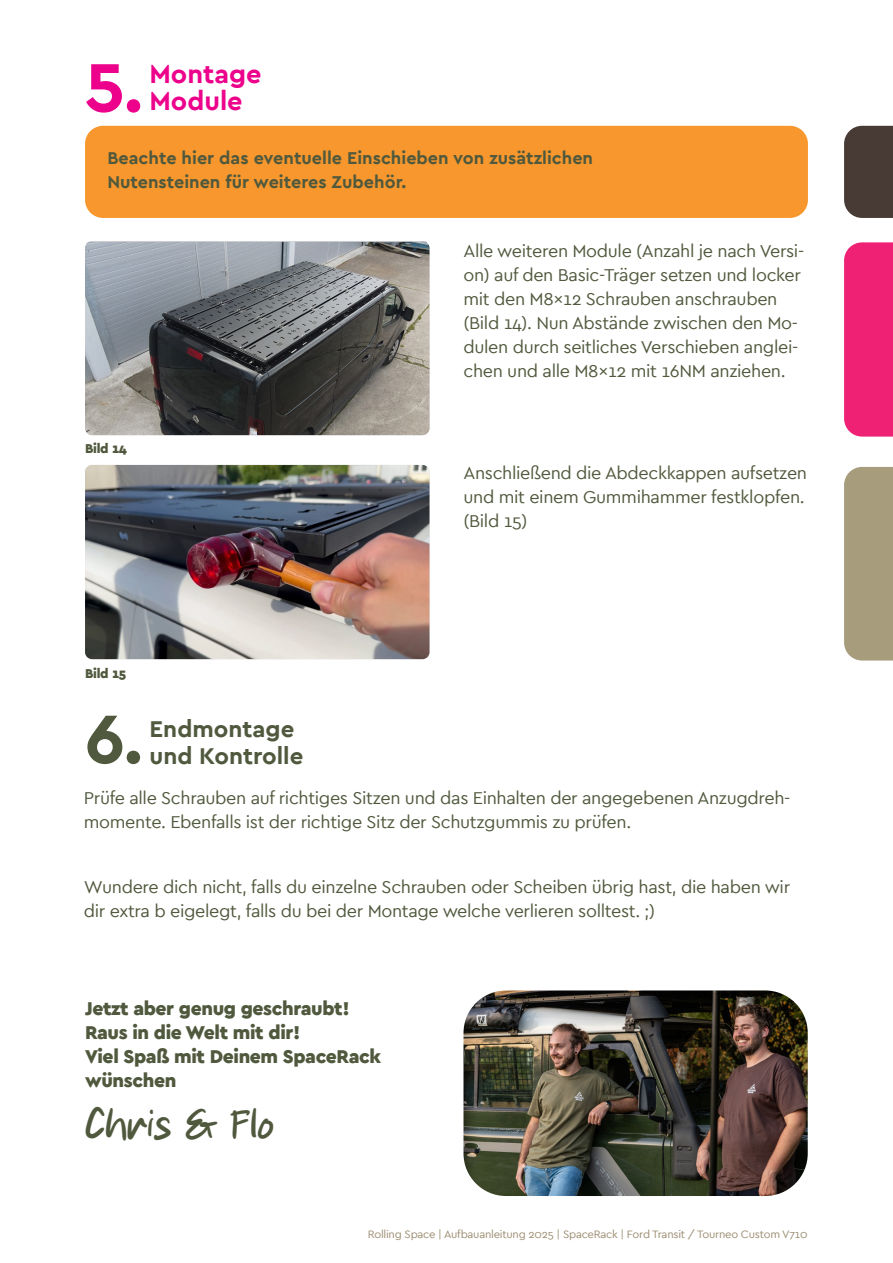
<style>
.page{position:relative;width:893px;height:1263px;background:#fff}
.page>*{position:absolute;margin:0;border:0;box-sizing:border-box;transform-origin:0 0}
.t1{font:700 72px "Cera";color:#ed028c}
.t2{font:700 72px "Cera";color:#50593d}
.t3{font:45px "Storyof Nature";color:#50593d}
.t4{font:700 27px/27px "Cera";color:#ed028c}
.t5{font:700 24px/27px "Cera";color:#50593d}
.t6{font:900 19.5px/24px "Cera";letter-spacing:-.02em;color:#50593d}
.t7{font:18px/24px "Cera PRO";letter-spacing:-.02em;color:#50593d}
.t8{font:700 18px/24px "Cera";color:#50593d}
.t9{font:900 13.5px "Cera";letter-spacing:-.02em;color:#50593d}
.t10{font:11.25px "Cera PRO";letter-spacing:-.02em;color:#9a8b6f}
</style>
<div class="page">
<img style="left:85px;top:465px;width:344px;height:194px">
<img style="left:85px;top:242px;width:344px;height:193px">
<div style="left:844px;top:126px;width:49px;height:92px;background:#483a35"></div>
<img style="left:463px;top:990px;width:345px;height:206px">
<div style="left:85px;top:126px;width:723px;height:92px;background:#f7972d;border-radius:18px"></div>
<div style="left:844px;top:242px;width:49px;height:195px;background:#ee2174"></div>
<div style="left:844px;top:467px;width:49px;height:193px;background:#a79d7c"></div>
<h1 class="t1" style="left:85px;top:40px;width:60px">5.</h1>
<h3 class="t4" style="left:150px;top:60px;width:113px">Montage<br>Module</h3>
<p class="t8" style="left:107px;top:145px;width:487px">Beachte hier das eventuelle Einschieben von zusätzlichen<br>Nutensteinen für weiteres Zubehör.</p>
<p class="t9" style="left:85px;top:440px;width:43px">Bild 14</p>
<p class="t9" style="left:85px;top:665px;width:43px">Bild 15</p>
<h1 class="t2" style="left:85px;top:691px;width:60px">6.</h1>
<h3 class="t5" style="left:150px;top:714px;width:155px">Endmontage und Kontrolle</h3>
<p class="t7" style="left:463px;top:238px;width:342px">Alle weiteren Module (Anzahl je nach Versi&shy;on) auf den Basic-Träger setzen und locker mit den M8x12 Schrauben anschrauben (Bild 14). Nun Abstände zwischen den Mo&shy;dulen durch seitliches Verschieben anglei&shy;chen und alle M8x12 mit 16NM anziehen.</p>
<p class="t7" style="left:463px;top:460px;width:345px">Anschließend die Abdeckkappen aufsetzen und mit einem Gummihammer festklopfen. (Bild 15)</p>
<p class="t7" style="left:84px;top:785px;width:708px">Prüfe alle Schrauben auf richtiges Sitzen und das Einhalten der angegebenen Anzugdreh&shy;momente. Ebenfalls ist der richtige Sitz der Schutzgummis zu prüfen.</p>
<p class="t7" style="left:84px;top:874px;width:708px">Wundere dich nicht, falls du einzelne Schrauben oder Scheiben übrig hast, die haben wir dir extra b eigelegt, falls du bei der Montage welche verlieren solltest. ;)</p>
<p class="t6" style="left:85px;top:996px;width:298px">Jetzt aber genug geschraubt!<br>Raus in die Welt mit dir!<br>Viel Spaß mit Deinem SpaceRack wünschen</p>
<h2 class="t3" style="left:85px;top:1103px;width:190px">Chris &amp; Flo</h2>
<p class="t10" style="left:368px;top:1227px;width:441px">Rolling Space | Aufbauanleitung 2025 | SpaceRack | Ford Transit / Tourneo Custom V710</p>
</div>
